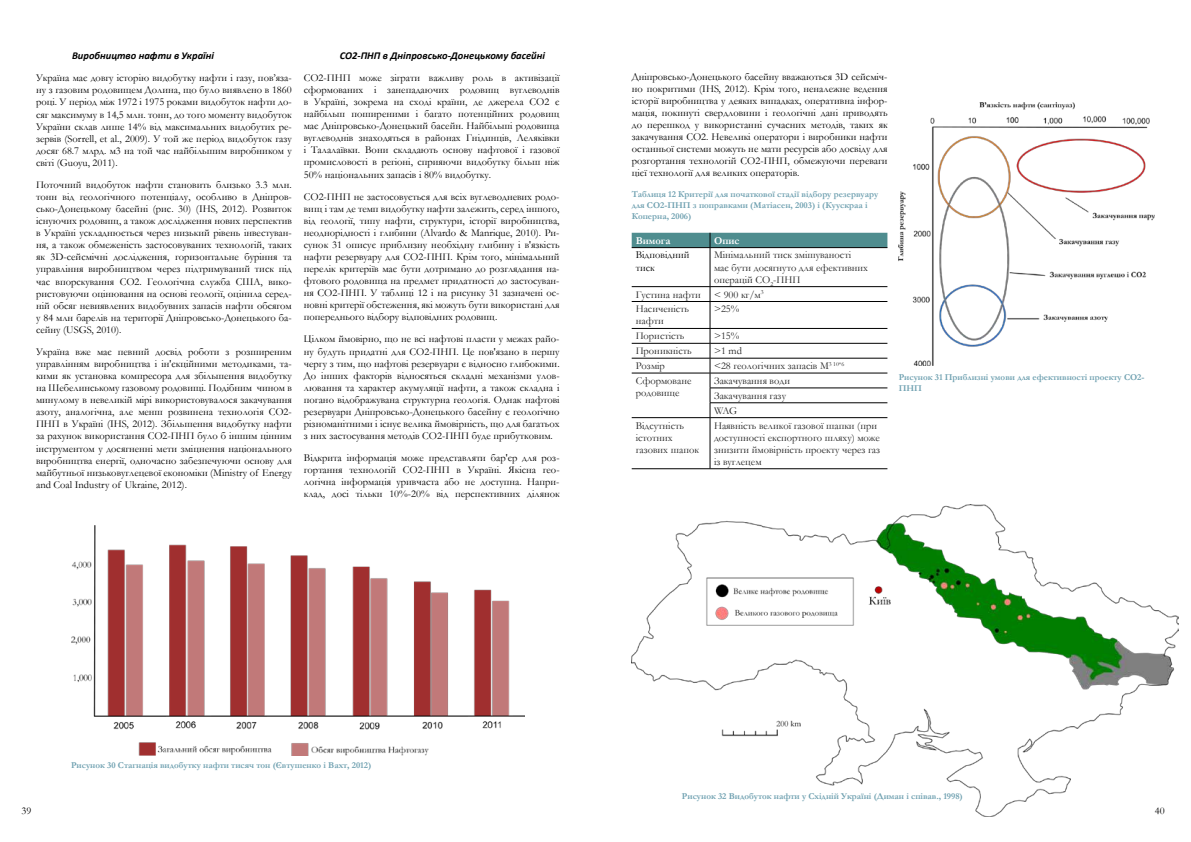
<style>
.page{position:relative;width:1191px;height:842px;background:#fff}
.page>*{position:absolute;margin:0;border:0;box-sizing:border-box;transform-origin:0 0}
.t1{font:10.5px/12.1px "Garamond";color:#000;text-align:justify}
.t2{font:10.5px/12.1px "Garamond";color:#222}
.t3{font:italic 700 10.5px "Calibri";color:#000}
.t4{font:700 10.5px "Garamond";color:#fff}
.t5{font:700 9px/10.8px "Garamond";color:#6ea0b0}
</style>
<div class="page">
<div style="left:631px;top:233px;width:256px;height:14px;background:#4f8d8f"></div>
<hr style="left:710px;top:248px;width:1px;height:38px;background:#000">
<hr style="left:631px;top:286px;width:79px;height:1px;background:#000">
<hr style="left:710px;top:286px;width:177px;height:1px;background:#000">
<hr style="left:631px;top:301px;width:79px;height:1px;background:#000">
<hr style="left:710px;top:301px;width:177px;height:1px;background:#000">
<hr style="left:631px;top:328px;width:79px;height:1px;background:#000">
<hr style="left:710px;top:328px;width:177px;height:1px;background:#000">
<hr style="left:631px;top:343px;width:79px;height:1px;background:#000">
<hr style="left:710px;top:343px;width:177px;height:1px;background:#000">
<hr style="left:631px;top:358px;width:79px;height:1px;background:#000">
<hr style="left:710px;top:358px;width:177px;height:1px;background:#000">
<hr style="left:631px;top:373px;width:79px;height:1px;background:#000">
<hr style="left:710px;top:373px;width:177px;height:1px;background:#000">
<hr style="left:710px;top:388px;width:177px;height:1px;background:#000">
<hr style="left:710px;top:402px;width:177px;height:1px;background:#000">
<svg style="left:710px;top:287px;width:1px;height:130px"></svg>
<hr style="left:631px;top:417px;width:79px;height:1px;background:#000">
<hr style="left:710px;top:417px;width:177px;height:1px;background:#000">
<hr style="left:710px;top:418px;width:1px;height:50px;background:#000">
<hr style="left:631px;top:468px;width:79px;height:1px;background:#000">
<hr style="left:710px;top:468px;width:177px;height:1px;background:#000">
<hr style="left:631px;top:247px;width:79px;height:1px;background:#000">
<hr style="left:710px;top:247px;width:177px;height:1px;background:#000">
<img style="left:71px;top:526px;width:453px;height:229px">
<img style="left:898px;top:102px;width:257px;height:263px">
<img style="left:631px;top:504px;width:548px;height:313px">
<p class="t3" style="left:72px;top:49px;width:144px">Виробництво нафти в Україні</p>
<p class="t1" style="left:36px;top:72px;width:257px">Україна має довгу історію видобутку нафти і газу, пов’яза&shy;ну з газовим родовищем Долина, що було виявлено в 1860 році. У період між 1972 і 1975 роками видобуток нафти до&shy;сяг максимуму в 14,5 млн. тонн, до того моменту видобуток України склав лише 14% від максимальних видобутих ре&shy;зервів (Sorrell, et al., 2009). У той же період видобуток газу досяг 68.7 млрд. м3 на той час найбільшим виробником у світі (Guoyu, 2011).</p>
<p class="t1" style="left:36px;top:178px;width:257px">Поточний видобуток нафти становить близько 3.3 млн. тонн від геологічного потенціалу, особливо в Дніпров&shy;сько-Донецькому басейні (рис. 30) (IHS, 2012). Розвиток існуючих родовищ, а також дослідження нових перспектив в Україні ускладнюється через низький рівень інвестуван&shy;ня, а також обмеженість застосовуваних технологій, таких як 3D-сейсмічні дослідження, горизонтальне буріння та управління виробництвом через підтримуваний тиск під час впорскування CO2. Геологічна служба США</p>
<p class="t1" style="left:36px;top:275px;width:257px;text-indent:224px">, вико&shy;ристовуючи оцінювання на основі геології, оцінила серед&shy;ній обсяг невиявлених видобувних запасів нафти обсягом у 84 млн барелів на території Дніпровсько-Донецького ба&shy;сейну (USGS, 2010).</p>
<p class="t1" style="left:36px;top:345px;width:257px">Україна вже має певний досвід роботи з розширеним управлінням виробництва і ін'єкційними методиками, та&shy;кими як установка компресора для збільшення видобутку на Шебелинському газовому родовищі. Подібним чином в минулому в невеликій мірі використовувалося закачування азоту, аналогічна, але менш розвинена технологія СО</p>
<p class="t1" style="left:284px;top:406px;width:10px">2-</p>
<p class="t1" style="left:36px;top:418px;width:257px;text-indent:27px">в Україні (IHS, 2012). Збільшення видобутку нафти за рахунок використання CO2-ПНП</p>
<p class="t1" style="left:36px;top:418px;width:7px">ПНП</p>
<p class="t1" style="left:36px;top:430px;width:257px;text-indent:161px">було б іншим цінним інструментом у досягненні мети зміцнення національного виробництва енергії, одночасно забезпечуючи основу для майбутньої низьковуглецевої економіки (Ministry of Energy and Coal Industry of Ukraine, 2012).</p>
<p class="t3" style="left:340px;top:49px;width:207px">CO2-ПНП в Дніпровсько-Донецькому басейні</p>
<p class="t1" style="left:304px;top:71px;width:30px">CO2-ПНП</p>
<p class="t1" style="left:304px;top:71px;width:258px;text-indent:55px">може зіграти важливу роль в активізації сформованих і занепадаючих родовищ вуглеводнів в Україні, зокрема на сході країни, де джерела CO2 є найбільш поширеними і багато потенційних родовищ має Дніпровсько-Донецький басейн. Найбільші родовища вуглеводнів знаходяться в районах Гнідинців, Леляківки і Талалаївки. Вони складають основу нафтової і газової промисловості в регіоні, сприяючи видобутку більш ніж 50% національних запасів і 80% видобутку.</p>
<p class="t1" style="left:304px;top:190px;width:30px">CO2-ПНП</p>
<p class="t1" style="left:304px;top:190px;width:257px;text-indent:50px">не застосовується для всіх вуглеводневих родо&shy;вищ і там де темп видобутку нафти залежить, серед іншого, від геології, типу нафти, структури, історії виробництва, неоднорідності і глибини (Alvardo &amp; Manrique, 2010). Ри&shy;сунок 31 описує приблизну необхідну глибину і в'язкість нафти резервуару для CO2-ПНП</p>
<p class="t1" style="left:304px;top:250px;width:257px;text-indent:147px">. Крім того, мінімальний перелік критеріїв має бути дотримано до розглядання на&shy;фтового родовища на предмет придатності до застосуван&shy;ня CO2-ПНП</p>
<p class="t1" style="left:304px;top:287px;width:257px;text-indent:61px">. У таблиці 12 і на рисунку 31 зазначені ос&shy;новні критерії обстеження, які можуть бути використані для попереднього відбору відповідних родовищ.</p>
<p class="t1" style="left:304px;top:333px;width:257px">Цілком ймовірно, що не всі нафтові пласти у межах райо&shy;ну будуть придатні для CO2-ПНП</p>
<p class="t1" style="left:304px;top:345px;width:257px;text-indent:152px">. Це пов'язано в першу чергу з тим, що нафтові резервуари є відносно глибокими.<br>До інших факторів відносяться складні механізми улов&shy;лювання та характер акумуляції нафти, а також складна і погано відображувана структурна геологія. Однак нафтові резервуари Дніпровсько-Донецького басейну є геологічно різноманітними і існує велика ймовірність, що для багатьох з них застосування методів CO2-ПНП</p>
<p class="t1" style="left:304px;top:424px;width:257px;line-height:22.1px;text-indent:168px">буде прибутковим.<br>Відкрита інформація може представляти бар'єр для роз-</p>
<p class="t1" style="left:304px;top:464px;width:101px">гортання технологій СО</p>
<p class="t1" style="left:418px;top:464px;width:16px">2-ПНП</p>
<p class="t1" style="left:304px;top:464px;width:257px;text-indent:153px">в Україні. Якісна гео&shy;логічна інформація уривчаста або не доступна. Напри&shy;клад, досі тільки 10%-20% від перспективних ділянок</p>
<p class="t1" style="left:632px;top:70px;width:257px">Дніпровсько-Донецького басейну вважаються 3D сейсміч&shy;но покритими (IHS, 2012). Крім того, неналежне ведення історії виробництва у деяких випадках, оперативна інфор&shy;мація, покинуті свердловини і геологічні дані приводять до перешкод у використанні сучасних методів, таких як закачування CO2. Невеликі оператори і виробники нафти останньої системи можуть не мати ресурсів або досвіду для розгортання технологій СО 2-ПНП</p>
<p class="t1" style="left:632px;top:155px;width:257px;text-indent:156px">, обмежуючи переваги цієї технології для великих операторів.</p>
<p class="t5" style="left:631px;top:189px;width:248px">Таблиця 12 Критерії для початкової стадії відбору резервуару для CO2-ПНП з поправками (Матіасен, 2003) і (Куускраа і<br>Коперна, 2006)</p>
<p class="t4" style="left:635px;top:233px;width:36px">Вимога</p>
<p class="t4" style="left:714px;top:233px;width:27px">Опис</p>
<p class="t1" style="left:635px;top:249px;width:55px">Відповідний тиск</p>
<p class="t2" style="left:714px;top:249px;width:155px">Мінімальний тиск змішуваності має бути досягнуто для ефективних операцій CO<sub>2</sub>-ПНП</p>
<p class="t2" style="left:635px;top:288px;width:67px">Густина нафти</p>
<p class="t2" style="left:714px;top:288px;width:51px">&lt; 900 кг/м<sup>3</sup></p>
<p class="t2" style="left:635px;top:303px;width:55px">Насиченість нафти</p>
<p class="t2" style="left:714px;top:303px;width:27px">&gt;25%</p>
<p class="t2" style="left:635px;top:330px;width:50px">Пористість</p>
<p class="t2" style="left:714px;top:330px;width:27px">&gt;15%</p>
<p class="t2" style="left:635px;top:345px;width:57px">Проникність</p>
<p class="t2" style="left:714px;top:345px;width:29px">&gt;1 md</p>
<p class="t2" style="left:635px;top:359px;width:31px">Розмір</p>
<p class="t2" style="left:714px;top:359px;width:132px">&lt;28 геологічних запасів M<sup>3</sup> <sup>10*6</sup></p>
<p class="t2" style="left:635px;top:374px;width:57px">Сформоване родовище</p>
<p class="t2" style="left:714px;top:373px;width:78px;line-height:14.9px">Закачування води<br>Закачування газу<br>WAG</p>
<p class="t2" style="left:635px;top:419px;width:65px">Відсутність істотних газових шапок</p>
<p class="t2" style="left:714px;top:419px;width:168px">Наявність великої газової шапки (при доступності експортного шляху) може знизити ймовірність проекту через газ із вуглецем</p>
<p class="t5" style="left:898px;top:372px;width:247px">Рисунок 31 Приблизні умови для ефективності проекту CO2-<br>ПНП</p>
<p class="t5" style="left:71px;top:760px;width:302px">Рисунок 30 Стагнація видобутку нафти тисяч тон (Євтушенко і Вахт, 2012)</p>
<p class="t5" style="left:682px;top:791px;width:282px">Рисунок 32 Видобуток нафти у Східній Україні (Диман і співав., 1998)</p>
<p class="t1" style="left:22px;top:805px;width:11px">39</p>
<p class="t1" style="left:1155px;top:805px;width:11px">40</p>
</div>
